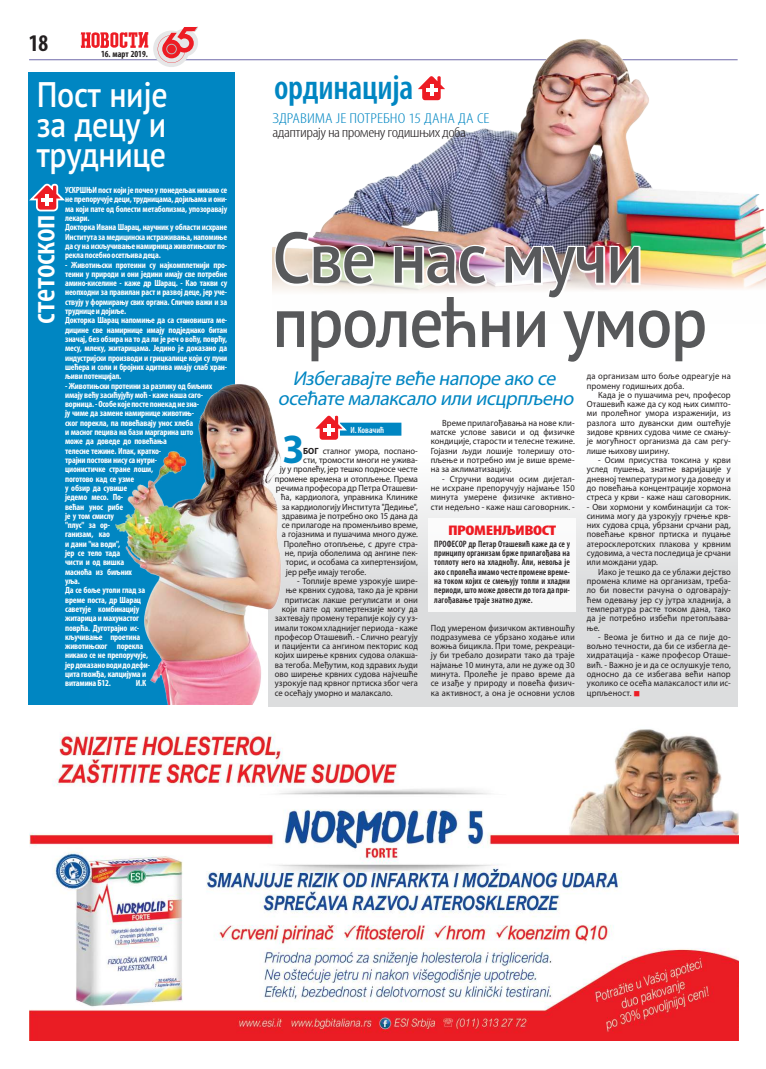
<style>
.page{position:relative;width:766px;height:1069px;background:#fff}
.page>*{position:absolute;margin:0;border:0;box-sizing:border-box;transform-origin:0 0}
.t1{font:600 71.4px/64.3px "PT Sans Pro";letter-spacing:-.025em;color:#58595b;scale:.95 1}
.t2{font:700 40.2px "Myriad Pro";color:#0086c2;scale:.95 1}
.t3{font:600 35.5px/30px "PT Sans Pro";letter-spacing:-.01em;color:#fff;text-align:justify;scale:.9 1}
.t4{font:600 condensed 35.2px "Myriad Pro";letter-spacing:-.01em;color:#0086c2}
.t5{font:600 condensed 33.2px "Myriad Pro";letter-spacing:-.01em;color:#fff}
.t6{font:700 condensed 24px "Myriad Pro";color:#231f20;scale:.95 1}
.t7{font:italic 20px/20px "Myriad Pro";color:#0086c2;text-align:center}
.t8{font:300 condensed 14.4px "Myriad Pro";letter-spacing:-.03em;color:#231f20;scale:1.25 1}
.t9{font:300 condensed 14.4px "Myriad Pro";color:#0086c2;scale:1.25 1}
.t10{font:900 condensed 14px "Myriad Pro";letter-spacing:-.025em;color:#ed1c24;scale:1.3 1}
.t11{font:600 condensed 9.3px/9.3px "Myriad Pro";letter-spacing:.01em;color:#231f20;text-align:justify;scale:.95 1}
.t12{font:700 9.3px "Novosti Myriad Pro Nadnaslov";color:#231f20;scale:.95 1}
.t13{font:9px/9.3px "Myriad Pro";letter-spacing:.005em;color:#231f20;text-align:justify;scale:.95 1}
.t14{font:700 condensed 9px/9.3px "Myriad Pro";letter-spacing:-.02em;color:#fff}
.t15{font:600 condensed 9px "Myriad Pro";letter-spacing:-.005em;color:#fff}
.s1{font-weight:700}
.s2{color:#ed1c24}
</style>
<div class="page">
<hr style="left:29px;top:59px;width:708px;height:1px;background:#6f6aaa">
<img style="left:80px;top:32px;width:69px;height:16px">
<div style="left:153px;top:31px;width:37px;height:36px;background:#e6e7e8;border-radius:50%"></div>
<svg style="left:158px;top:27px;width:40px;height:36px"></svg>
<div style="left:268px;top:455px;width:469px;height:251px;background:linear-gradient(to bottom,#f7f7f7,#d3d5d6)"></div>
<img style="left:272px;top:39px;width:493px;height:252px">
<div style="left:28px;top:72px;width:207px;height:632px;background:#0086c2"></div>
<svg style="left:29px;top:183px;width:36px;height:29px"></svg>
<img style="left:115px;top:383px;width:208px;height:321px">
<div style="left:428px;top:518px;width:147px;height:93px;background:#fff"></div>
<div style="left:275px;top:231px;width:430px;height:131px;background:#fff;opacity:.9"></div>
<svg style="left:273px;top:229px;width:102px;height:57px"></svg>
<img style="left:392px;top:243px;width:96px;height:43px">
<img style="left:503px;top:244px;width:137px;height:56px">
<svg style="left:411px;top:73px;width:40px;height:30px"></svg>
<svg style="left:429px;top:84px;width:4px;height:12px"></svg>
<hr style="left:425px;top:88px;width:12px;height:4px;background:#fff">
<div style="left:319px;top:422px;width:82px;height:13px;background:#0086c2"></div>
<svg style="left:309px;top:413px;width:40px;height:29px"></svg>
<img style="left:29px;top:729px;width:709px;height:311px">
<h3 class="t6" style="left:29px;top:34px;width:22px">18</h3>
<p class="t12" style="left:101px;top:48px;width:51px">16. март 2019.</p>
<h3 class="t3" style="left:37px;top:83px;width:147px">Пост није за децу и труднице</h3>
<h3 class="t5" style="left:31px;top:323px;width:110px;rotate:-90deg">стетоскоп</h3>
<p class="t14" style="left:65px;top:186px;width:164px">УСКРШЊИ пост који је почео у понедељак никако се не препоручује деци, трудницама, дојиљама и они&shy;ма који пате од болести метаболизма, упозоравају лекари.<br>Докторка Ивана Шарац, научник у области исхране Института за медицинска истраживања, напомиње да су на искључивање намирница животињског по&shy;рекла посебно осетљива деца.</p>
<p class="t14" style="left:65px;top:260px;width:164px">- Животињски протеини су најкомплетнији про&shy;теини у природи и они једини имају све потребне амино-киселине - каже др Шарац. - Као такви су неопходни за правилан раст и развој деце, јер уче&shy;ствују у формирању свих органа. Слично важи и за труднице и дојиље.<br>Докторка Шарац напомиње да са становишта ме&shy;дицине све намирнице имају подједнако битан значај, без обзира на то да ли је реч о воћу, поврћу, месу, млеку, житарицама. Једино је доказано да индустријски производи и грицкалице који су пуни шећера и соли и бројних адитива имају слаб хран&shy;љиви потенцијал.</p>
<p class="t14" style="left:65px;top:381px;width:149px">- Животињски протеини за разлику од биљних имају већу засићујућу моћ - каже наша саго&shy;ворница. - Особе које посте понекад не зна-<br>ју чиме да замене намирнице животињ-<br>ског порекла, па повећавају унос хлеба<br>и масног пецива на бази маргарина што може да доведе до повећања<br>телесне тежине. Ипак, кратко-<br>трајни постови нису са нутри-<br>ционистичке стране лоши,<br>поготово кад се узме<br>у обзир да сувише<br>једемо месо. По-<br>већан унос рибе<br>је у том смислу<br>"плус" за ор-<br>ганизам, као<br>и дани "на води",<br>јер се тело тада<br>чисти и од вишка<br>масноћа из биљних<br>уља.<br>Да се боље утоли глад за<br>време поста, др Шарац<br>саветује комбинацију<br>житарица и махунастог<br>поврћа. Дуготрајно ис-<br>кључивање проетина<br>животињског порекла<br>никако се не препоручује,<br>јер доказано води до дефи-<br>цита гвожђа, калцијума и<br>витамина Б12.</p>
<p class="t14" style="left:136px;top:679px;width:12px">И.К</p>
<h3 class="t4" style="left:274px;top:74px;width:141px">ординација</h3>
<h3 class="t9" style="left:272px;top:113px;width:175px">ЗДРАВИМА ЈЕ ПОТРЕБНО 15 ДАНА ДА СЕ</h3>
<h3 class="t8" style="left:272px;top:127px;width:156px">адаптирају на промену годишњих доба</h3>
<h1 class="t1" style="left:272px;top:232px;width:459px">Све нас мучи пролећни умор</h1>
<h3 class="t7" style="left:278px;top:370px;width:300px">Избегавајте веће напоре ако се осећате малаксало или исцрпљено</h3>
<p class="t15" style="left:350px;top:426px;width:35px">И. Ковачић</p>
<p class="t13" style="left:430px;top:419px;width:153px;text-indent:11px">Време прилагођавања на нове кли&shy;матске услове зависи и од физичке кондиције, старости и телесне тежине.<br>Гојазни људи лошије толеришу ото&shy;пљење и потребно им је више време&shy;на за аклиматизацију.</p>
<p class="t13" style="left:430px;top:474px;width:153px;text-indent:11px">- Стручни водичи осим дијетал&shy;не исхране препоручују најмање 150 минута умерене физичке активно&shy;сти недељно - каже наш саговорник. -</p>
<h2 class="t2" style="left:282px;top:425px;width:23px">З</h2>
<p class="t13" style="left:303px;top:446px;width:122px"><span class="s1">БОГ</span> сталног умора, поспано-</p>
<p class="t13" style="left:303px;top:456px;width:122px">сти, тромости многи не ужива-</p>
<p class="t13" style="left:280px;top:465px;width:147px">ју у пролећу, јер тешко подносе честе</p>
<p class="t13" style="left:275px;top:474px;width:152px">промене времена и отопљење. Према</p>
<p class="t13" style="left:276px;top:484px;width:151px">речима професора др Петра Оташеви-</p>
<p class="t13" style="left:281px;top:493px;width:146px">ћа, кардиолога, управника Клинике</p>
<p class="t13" style="left:282px;top:502px;width:145px">за кардиологију Института "Дедиње",</p>
<p class="t13" style="left:282px;top:512px;width:145px">здравима је потребно око 15 дана да</p>
<p class="t13" style="left:282px;top:521px;width:145px">се прилагоде на променљиво време,</p>
<p class="t13" style="left:282px;top:530px;width:145px">а гојазнима и пушачима много дуже.</p>
<p class="t13" style="left:284px;top:539px;width:143px">Пролећно отопљење, с друге стра-</p>
<p class="t13" style="left:285px;top:549px;width:141px">не, прија оболелима од ангине пек-</p>
<p class="t13" style="left:286px;top:558px;width:140px">торис, и особама са хипертензијом,</p>
<p class="t13" style="left:286px;top:567px;width:86px">јер ређе имају тегобе.</p>
<p class="t13" style="left:297px;top:577px;width:129px">- Топлије време узрокује шире-</p>
<p class="t13" style="left:286px;top:586px;width:140px">ње крвних судова, тако да је крвни</p>
<p class="t13" style="left:285px;top:595px;width:141px">притисак лакше регулисати и они</p>
<p class="t13" style="left:282px;top:605px;width:145px">који пате од хипертензије могу да</p>
<p class="t13" style="left:275px;top:614px;width:152px">захтевају промену терапије коју су уз-</p>
<p class="t13" style="left:275px;top:623px;width:152px">имали током хладнијег периода - каже</p>
<p class="t13" style="left:275px;top:632px;width:152px">професор Оташевић. - Слично реагују</p>
<p class="t13" style="left:275px;top:642px;width:152px">и пацијенти са ангином пекторис код</p>
<p class="t13" style="left:275px;top:651px;width:152px">којих ширење крвних судова олакша-</p>
<p class="t13" style="left:275px;top:660px;width:152px">ва тегоба. Међутим, код здравих људи</p>
<p class="t13" style="left:275px;top:670px;width:152px">ово ширење крвних судова најчешће</p>
<p class="t13" style="left:275px;top:679px;width:152px">узрокује пад крвног пртиска због чега</p>
<p class="t13" style="left:275px;top:688px;width:125px">се осећају уморно и малаксало.</p>
<h3 class="t10" style="left:448px;top:522px;width:85px">ПРОМЕНЉИВОСТ</h3>
<p class="t11" style="left:434px;top:539px;width:144px">ПРОФЕСОР др Петар Оташевић каже да се у принципу организам брже прилагођава на топлоту него на хладноћу. Али, невоља је ако с пролећа имамо честе промене време&shy;на током којих се смењују топли и хладни периоди, што може довести до тога да при&shy;лагођавање траје знатно дуже.</p>
<p class="t13" style="left:430px;top:623px;width:153px">Под умереном физичком активношћу подразумева се убрзано ходање или вожња бицикла. При томе, рекреаци&shy;ју би требало дозирати тако да траје најмање 10 минута, али не дуже од 30 минута. Пролеће је право време да се изађе у природу и повећа физич&shy;ка активност, а она је основни услов</p>
<p class="t13" style="left:586px;top:372px;width:153px">да организам што боље одреагује на промену годишњих доба.</p>
<p class="t13" style="left:586px;top:391px;width:153px;text-indent:11px">Када је о пушачима реч, професор Оташевић каже да су код њих симпто&shy;ми пролећног умора израженији, из разлога што дувански дим оштећује зидове крвних судова чиме се смању&shy;је могућност организма да сам регу&shy;лише њихову ширину.</p>
<p class="t13" style="left:586px;top:456px;width:153px;text-indent:11px">- Осим присуства токсина у крви услед пушења, знатне варијације у дневној температури могу да доведу и до повећања концентрације хормона стреса у крви - каже наш саговорник.</p>
<p class="t13" style="left:586px;top:502px;width:153px">- Ови хормони у комбинацији са ток&shy;синима могу да узрокују грчење крв&shy;них судова срца, убрзани срчани рад, повећање крвног пртиска и пуцање атеросклеротских плакова у крвним судовима, а честа последица је срчани или мождани удар.</p>
<p class="t13" style="left:586px;top:567px;width:153px;text-indent:11px">Иако је тешко да се ублажи дејство промена климе на организам, треба&shy;ло би повести рачуна о одговарају&shy;ћем одевању јер су јутра хладнија, а температура расте током дана, тако да је потребно избећи претопљава&shy;ње.</p>
<p class="t13" style="left:586px;top:632px;width:153px;text-indent:11px">- Веома је битно и да се пије до&shy;вољно течности, да би се избегла де&shy;хидратација - каже професор Оташе&shy;вић. - Важно је и да се ослушкује тело, односно да се избегава већи напор уколико се осећа малаксалост или ис&shy;црпљеност. <span class="s2">■</span></p>
</div>
